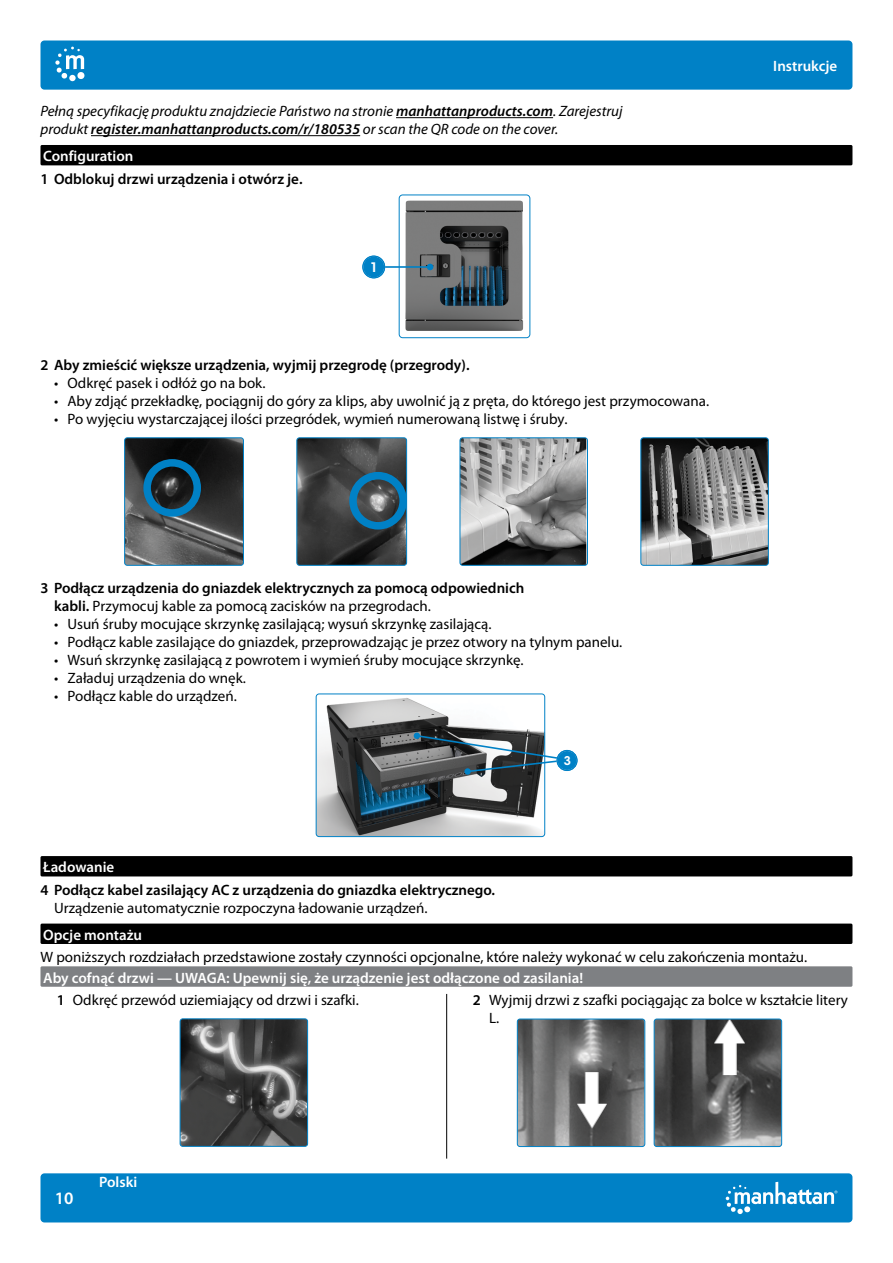
<style>
.page{position:relative;width:893px;height:1263px;background:#fff}
.page>*{position:absolute;margin:0;border:0;box-sizing:border-box;transform-origin:0 0}
.t1{font:600 17.4px "Myriad Pro";color:#fff}
.t2{font:15px/18px "Myriad Pro";color:#000}
.t3{font:600 15px/18px "Myriad Pro";color:#000}
.t4{font:600 15px/22.5px "Myriad Pro";color:#fff}
.t5{font:italic 15px/18px "Myriad Pro";color:#000}
.t6{font:600 13.05px "ITC Avant Garde Std";color:#fff}
.t7{font:600 12px "ITC Avant Garde Std";color:#fff}
.s1{font-weight:600}
.s2{font-weight:400}
.s3{color:#000}
.s4{font-weight:400;color:#000}
</style>
<div class="page">
<hr style="left:396px;top:117px;width:157px;height:1px;background:#000">
<hr style="left:91px;top:135px;width:269px;height:1px;background:#000">
<div style="left:40px;top:145px;width:812px;height:20px;background:#000;border-radius:2px"></div>
<div style="left:40px;top:856px;width:812px;height:20px;background:#000;border-radius:2px"></div>
<div style="left:40px;top:923px;width:812px;height:21px;background:#000;border-radius:2px"></div>
<div style="left:40px;top:966px;width:812px;height:21px;background:#7e8083;border-radius:2px"></div>
<img style="left:405px;top:201px;width:118px;height:130px">
<div style="left:399px;top:195px;width:131px;height:143px;border:1px solid #0081c6;border-radius:4px"></div>
<hr style="left:375px;top:266px;width:55px;height:2px;background:#0081c6">
<svg style="left:427px;top:264px;width:6px;height:6px"></svg>
<div style="left:363px;top:256px;width:22px;height:22px;background:#0081c6;border-radius:50%"></div>
<div style="left:363px;top:256px;width:22px;height:22px;border:1px solid #0081c6;border-radius:50%"></div>
<img style="left:642px;top:439px;width:125px;height:125px">
<div style="left:640px;top:437px;width:129px;height:129px;border:1px solid #0081c6;border-radius:3px"></div>
<img style="left:462px;top:439px;width:124px;height:125px">
<div style="left:460px;top:437px;width:128px;height:129px;border:1px solid #0081c6;border-radius:3px"></div>
<img style="left:298px;top:439px;width:107px;height:125px">
<div style="left:296px;top:437px;width:111px;height:129px;border:1px solid #0081c6;border-radius:3px"></div>
<div style="left:349px;top:472px;width:58px;height:57px;border:8px solid #0081c6;border-radius:50%"></div>
<img style="left:126px;top:439px;width:116px;height:125px">
<div style="left:124px;top:437px;width:120px;height:129px;border:1px solid #0081c6;border-radius:3px"></div>
<div style="left:143px;top:459px;width:58px;height:58px;border:8px solid #0081c6;border-radius:50%"></div>
<img style="left:316px;top:694px;width:229px;height:141px">
<div style="left:316px;top:694px;width:229px;height:143px;border:1px solid #0081c6;border-radius:3px"></div>
<svg style="left:415px;top:734px;width:152px;height:39px"></svg>
<div style="left:414px;top:732px;width:6px;height:7px;background:#0081c6;border-radius:50%"></div>
<div style="left:557px;top:750px;width:20px;height:20px;background:#0081c6;border-radius:50%"></div>
<div style="left:557px;top:750px;width:20px;height:21px;border:1px solid #0081c6;border-radius:50%"></div>
<div style="left:557px;top:751px;width:20px;height:19px;border:1px solid #0081c6;border-radius:50%"></div>
<img style="left:182px;top:1020px;width:124px;height:125px">
<div style="left:180px;top:1018px;width:128px;height:129px;border:1px solid #0081c6;border-radius:3px"></div>
<img style="left:517px;top:1019px;width:126px;height:126px">
<div style="left:517px;top:1019px;width:128px;height:128px;border:1px solid #0081c6;border-radius:3px"></div>
<img style="left:654px;top:1019px;width:126px;height:126px">
<div style="left:654px;top:1019px;width:128px;height:128px;border:1px solid #0081c6;border-radius:3px"></div>
<div style="left:41px;top:41px;width:811px;height:49px;background:#0081c6;border-radius:4px"></div>
<div style="left:41px;top:1173px;width:811px;height:49px;background:#0081c6;border-radius:4px"></div>
<div style="left:69px;top:75px;width:7px;height:6px;background:#f6fafc;border-radius:50%"></div>
<svg style="left:55px;top:47px;width:29px;height:33px"></svg>
<svg style="left:726px;top:1182px;width:111px;height:32px"></svg>
<hr style="left:446px;top:994px;width:1px;height:164px;background:#000">
<p class="t5" style="left:40px;top:102px;width:583px">Pełną specyfikację produktu znajdziecie Państwo na stronie <span class="s1">manhattanproducts.com</span>. Zarejestruj produkt <span class="s1">register.manhattanproducts.com/r/180535</span> or scan the QR code on the cover.</p>
<p class="t4" style="left:43px;top:145px;width:92px">Configuration</p>
<p class="t3" style="left:40px;top:169px;width:264px">1 Odblokuj drzwi urządzenia i otwórz je.</p>
<p class="t6" style="left:370px;top:259px;width:9px">1</p>
<p class="t3" style="left:40px;top:356px;width:431px">2 Aby zmieścić większe urządzenia, wyjmij przegrodę (przegrody).</p>
<p class="t2" style="left:54px;top:374px;width:213px">• Odkręć pasek i odłóż go na bok.</p>
<p class="t2" style="left:54px;top:392px;width:657px">• Aby zdjąć przekładkę, pociągnij do góry za klips, aby uwolnić ją z pręta, do którego jest przymocowana.</p>
<p class="t2" style="left:54px;top:410px;width:515px">• Po wyjęciu wystarczającej ilości przegródek, wymień numerowaną listwę i śruby.</p>
<p class="t3" style="left:54px;top:579px;width:472px;text-indent:-14px">3 Podłącz urządzenia do gniazdek elektrycznych za pomocą odpowiednich kabli. <span class="s2">Przymocuj kable za pomocą zacisków na przegrodach.</span></p>
<p class="t2" style="left:54px;top:615px;width:439px">• Usuń śruby mocujące skrzynkę zasilającą; wysuń skrzynkę zasilającą.</p>
<p class="t2" style="left:54px;top:633px;width:570px">• Podłącz kable zasilające do gniazdek, przeprowadzając je przez otwory na tylnym panelu.</p>
<p class="t2" style="left:54px;top:651px;width:471px">• Wsuń skrzynkę zasilającą z powrotem i wymień śruby mocujące skrzynkę.</p>
<p class="t2" style="left:54px;top:669px;width:194px">• Załaduj urządzenia do wnęk.</p>
<p class="t2" style="left:54px;top:687px;width:184px">• Podłącz kable do urządzeń.</p>
<p class="t7" style="left:564px;top:753px;width:9px">3</p>
<p class="t4" style="left:773px;top:54px;width:66px">Instrukcje</p>
<p class="t4" style="left:43px;top:856px;width:73px">Ładowanie</p>
<p class="t3" style="left:40px;top:880px;width:456px">4 Podłącz kabel zasilający AC z urządzenia do gniazdka elektrycznego.</p>
<p class="t2" style="left:54px;top:898px;width:375px">Urządzenie automatycznie rozpoczyna ładowanie urządzeń.</p>
<p class="t4" style="left:43px;top:923px;width:100px">Opcje montażu</p>
<p class="t2" style="left:40px;top:948px;width:768px">W poniższych rozdziałach przedstawione zostały czynności opcjonalne, które należy wykonać w celu zakończenia montażu.</p>
<p class="t4" style="left:57px;top:966px;width:528px;text-indent:-14px">Aby cofnąć drzwi — UWAGA: Upewnij się, że urządzenie jest odłączone od zasilania!<br><span class="s3">1</span> <span class="s4">Odkręć przewód uziemiający od drzwi i szafki.</span></p>
<p class="t2" style="left:489px;top:991px;width:360px;text-indent:-16px"><span class="s1">2</span> Wyjmij drzwi z szafki pociągając za bolce w kształcie litery<br>L.</p>
<p class="t1" style="left:55px;top:1187px;width:20px">10</p>
<p class="t4" style="left:99px;top:1170px;width:40px">Polski</p>
</div>
